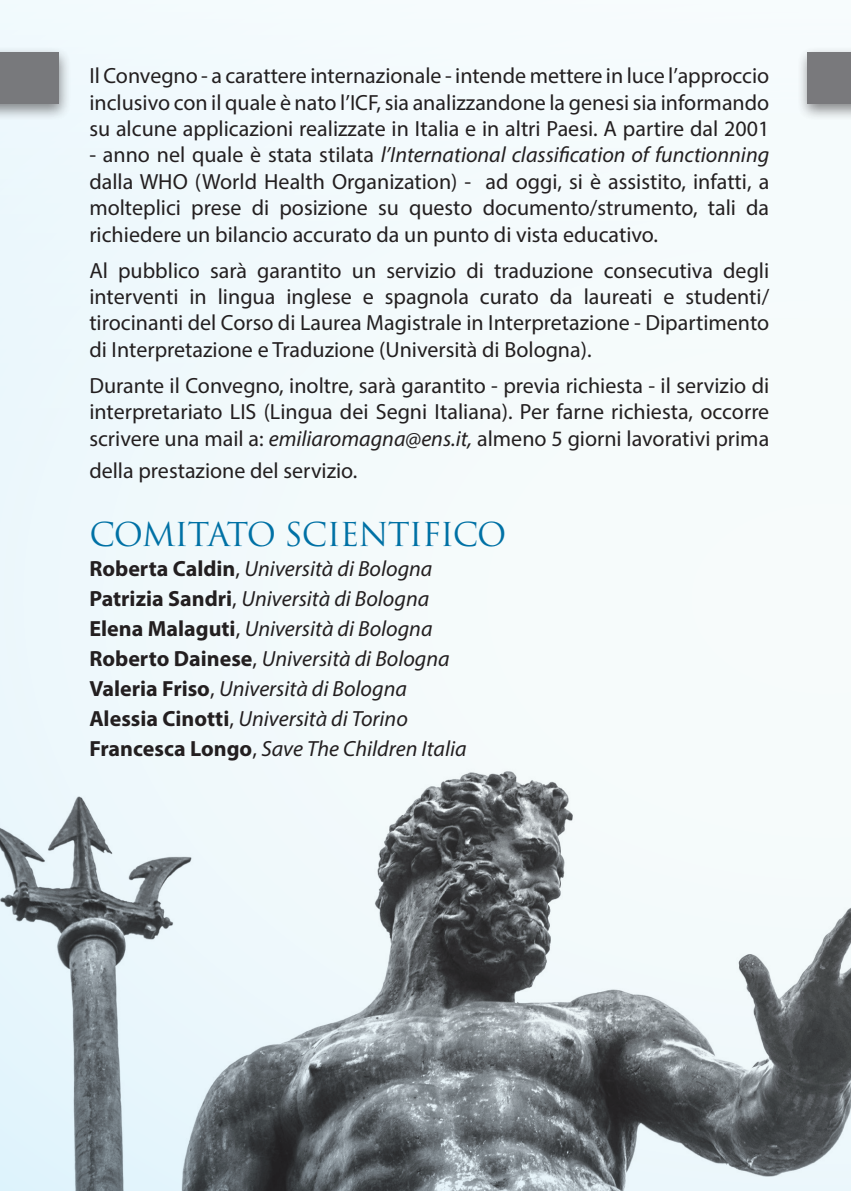
<style>
.page{position:relative;width:851px;height:1191px;background:#fff}
.page>*{position:absolute;margin:0;border:0;box-sizing:border-box;transform-origin:0 0}
.t1{font:32px "Trajan Pro";letter-spacing:-.03em;color:#0071a5}
.t2{font:22px/26.4px "Myriad Pro";color:#231f20;text-align:justify}
.t3{font:italic 22px/30px "Myriad Pro";color:#231f20}
.s1{font-style:italic}
.s2{font-weight:700;font-style:normal}
.s3{font-style:normal}
</style>
<div class="page">
<div style="left:0;top:0;width:652px;height:588px;background:#f3fafc"></div>
<img style="left:0;top:588px;width:850px;height:603px">
<div style="left:796px;top:45px;width:54px;height:77px;background:#231f20;opacity:.6"></div>
<div style="left:807px;top:52px;width:43px;height:52px;background:#79797c"></div>
<div style="left:0;top:45px;width:72px;height:77px;background:#231f20;opacity:.6"></div>
<div style="left:0;top:52px;width:59px;height:52px;background:#78797c"></div>
<p class="t2" style="left:89px;top:62px;width:681px">Il Convegno - a carattere internazionale - intende mettere in luce l’approccio inclusivo con il quale è nato l’ICF, sia analizzandone la genesi sia informando su alcune applicazioni realizzate in Italia e in altri Paesi. A partire dal 2001</p>
<p class="t2" style="left:89px;top:141px;width:681px">- anno nel quale è stata stilata <span class="s1">l’International classification of functionning </span>dalla WHO (World Health Organization) - ad oggi, si è assistito, infatti, a molteplici prese di posizione su questo documento/strumento, tali da richiedere un bilancio accurato da un punto di vista educativo.</p>
<p class="t2" style="left:89px;top:257px;width:681px">Al pubblico sarà garantito un servizio di traduzione consecutiva degli interventi in lingua inglese e spagnola curato da laureati e studenti/ tirocinanti del Corso di Laurea Magistrale in Interpretazione - Dipartimento di Interpretazione e Traduzione (Università di Bologna).</p>
<p class="t2" style="left:89px;top:372px;width:681px">Durante il Convegno, inoltre, sarà garantito - previa richiesta - il servizio di interpretariato LIS (Lingua dei Segni Italiana). Per farne richiesta, occorre scrivere una mail a: <span class="s1">emiliaromagna@ens.it,</span> almeno 5 giorni lavorativi prima</p>
<p class="t2" style="left:89px;top:457px;width:269px">della prestazione del servizio.</p>
<h1 class="t1" style="left:89px;top:514px;width:418px">COMITATO SCIENTIFICO</h1>
<p class="t3" style="left:89px;top:553px;width:379px"><span class="s2">Roberta Caldin</span><span class="s3">,</span> Università di Bologna <span class="s2">Patrizia Sandri</span><span class="s3">,</span> Università di Bologna <span class="s2">Elena Malaguti</span><span class="s3">,</span> Università di Bologna <span class="s2">Roberto Dainese</span><span class="s3">,</span> Università di Bologna <span class="s2">Valeria Friso</span><span class="s3">,</span> Università di Bologna <span class="s2">Alessia Cinotti</span><span class="s3">,</span> Università di Torino <span class="s2">Francesca Longo</span><span class="s3">,</span> Save The Children Italia</p>
</div>
